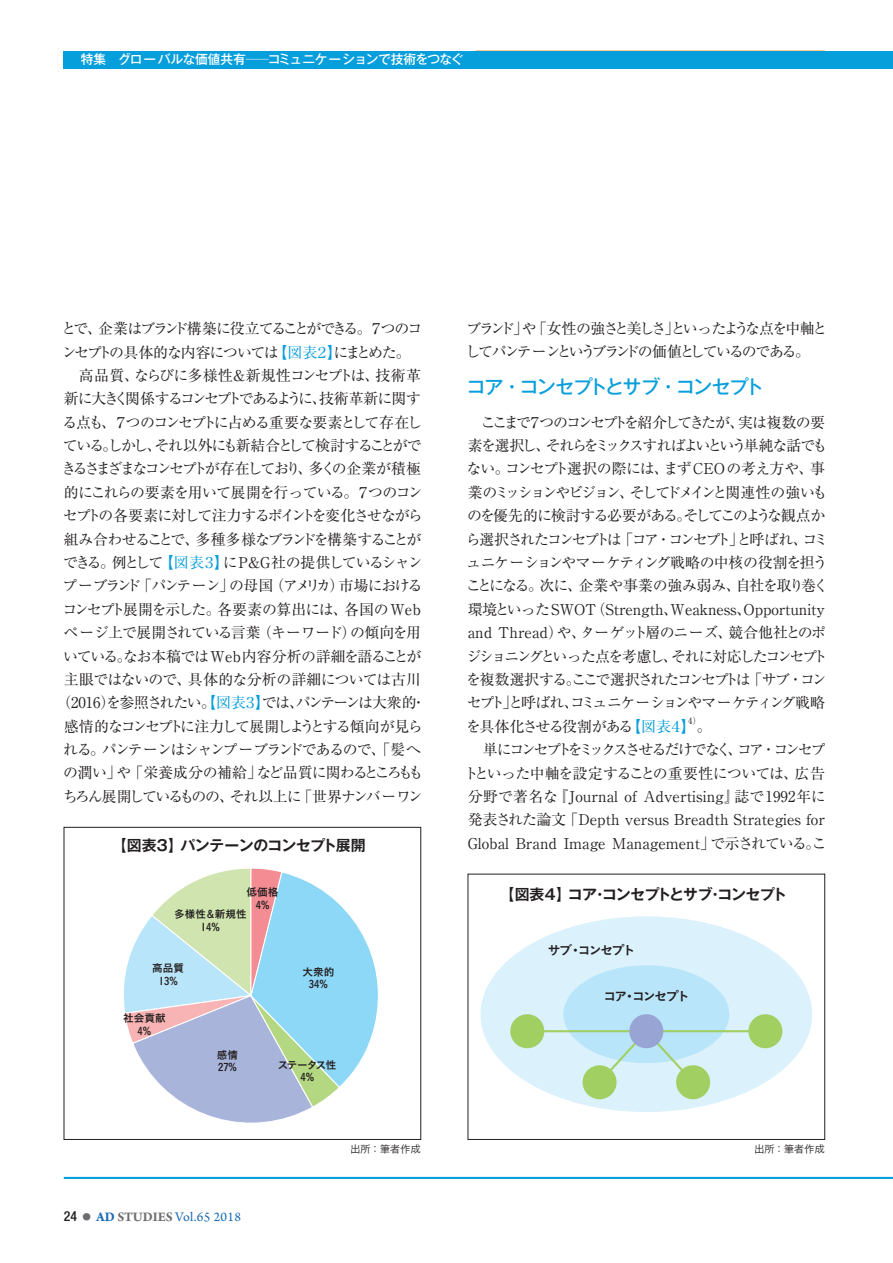
<style>
.page{position:relative;width:893px;height:1263px;background:#fff}
.page>*{position:absolute;margin:0;border:0;box-sizing:border-box;transform-origin:0 0}
.t1{font:500 19.2px "Gothic MB101 Pro";letter-spacing:-.065em;color:#069edb}
.t2{font:14.85px/23.4px "Ryumin Pro";letter-spacing:-.08em;color:#231f20}
.t3{font:14.85px "Ryumin Pro";letter-spacing:-.04em;color:#231f20}
.t4{font:14.85px "Ryumin Pro";letter-spacing:-.045em;color:#231f20}
.t5{font:14.85px/23.4px "Ryumin Pro";letter-spacing:-.145em;color:#231f20}
.t6{font:14.85px "Ryumin Pro";letter-spacing:-.1em;color:#231f20}
.t7{font:700 14.85px "Gothic MB101 Pro De";letter-spacing:-.04em;color:#231f20}
.t8{font:14.85px "Ryumin Pro";color:#231f20}
.t9{font:14.85px "Ryumin Pro";letter-spacing:-.13em;color:#231f20}
.t10{font:14.85px "Ryumin Pro";letter-spacing:-.135em;color:#231f20}
.t11{font:14.85px "Ryumin Pro";letter-spacing:-.155em;color:#231f20}
.t12{font:14.85px "Ryumin Pro";letter-spacing:-.11em;color:#231f20}
.t13{font:14.85px "Ryumin Pro";letter-spacing:-.105em;color:#231f20}
.t14{font:14.85px "Ryumin Pro";letter-spacing:-.115em;color:#231f20}
.t15{font:13.8px "Arno Pro";letter-spacing:.025em;color:#1868b4}
.t16{font:500 12.75px "Gothic MB101 Pro";letter-spacing:-.035em;color:#fff}
.t17{font:12.75px "Koburina Go Std W6";letter-spacing:-.12em;color:#231f20}
.t18{font:10.65px/12.8px "Koburina Go Std W6";color:#231f20;text-align:center}
.t19{font:10.65px "Koburina Go Std W3";letter-spacing:-.04em;color:#231f20}
.t20{font:8.7px "Ryumin Pro";color:#231f20}
.s1{color:#069edb}
.s2{font-family:"Helvetica Neue LT Std";font-weight:500;font-stretch:condensed;color:#231f20}
.s3{font-family:"Koburina Go Std W3";font-size:8.55px;color:#6c6d70}
.s4{font-weight:700}
.s5{font-weight:700;color:#6c6d70}
</style>
<div class="page">
<hr style="left:64px;top:1177px;width:829px;height:2px;background:#069edb">
<svg style="left:124px;top:868px;width:254px;height:255px"></svg>
<div style="left:64px;top:827px;width:357px;height:313px;border:1px solid #231f20"></div>
<div style="left:480px;top:916px;width:332px;height:196px;background:#dbf2fc;border-radius:50%"></div>
<div style="left:563px;top:965px;width:166px;height:98px;background:#b9e5fa;border-radius:50%"></div>
<div style="left:583px;top:1065px;width:34px;height:34px;background:#a2cf62;border-radius:50%"></div>
<div style="left:510px;top:1014px;width:34px;height:34px;background:#a2cf62;border-radius:50%"></div>
<div style="left:676px;top:1065px;width:34px;height:34px;background:#a2cf62;border-radius:50%"></div>
<div style="left:748px;top:1014px;width:34px;height:34px;background:#a2cf62;border-radius:50%"></div>
<hr style="left:527px;top:1030px;width:238px;height:2px;background:#a2cf62">
<svg style="left:597px;top:1029px;width:99px;height:56px"></svg>
<div style="left:629px;top:1014px;width:34px;height:34px;background:#98a4d3;border-radius:50%"></div>
<div style="left:468px;top:874px;width:357px;height:266px;border:1px solid #231f20"></div>
<hr style="left:476px;top:68px;width:349px;height:1px;background:#f7931d">
<div style="left:64px;top:51px;width:829px;height:17px;background:#069edb"></div>
<p class="t16" style="left:81px;top:49px;width:384px">特集　グローバルな価値共有─コミュニケーションで技術をつなぐ</p>
<p class="t9" style="left:61px;top:317px;width:362px">とで、企業はブランド構築に役立てることができる。７つのコ</p>
<p class="t2" style="left:62px;top:339px;width:350px">ンセプトの具体的な内容については<span class="s1">【図表２】</span>にまとめた。</p>
<p class="t4" style="left:64px;top:364px;width:359px">　高品質、ならびに多様性＆新規性コンセプトは、技術革</p>
<p class="t10" style="left:64px;top:387px;width:359px">新に大きく関係するコンセプトであるように、技術革新に関す</p>
<p class="t13" style="left:62px;top:410px;width:361px">る点も、７つのコンセプトに占める重要な要素として存在し</p>
<p class="t6" style="left:63px;top:434px;width:360px">ている。しかし、それ以外にも新結合として検討することがで</p>
<p class="t11" style="left:61px;top:457px;width:361px">きるさまざまなコンセプトが存在しており、多くの企業が積極</p>
<p class="t2" style="left:64px;top:480px;width:360px">的にこれらの要素を用いて展開を行っている。７つのコン</p>
<p class="t2" style="left:63px;top:503px;width:361px">セプトの各要素に対して注力するポイントを変化させながら</p>
<p class="t2" style="left:64px;top:526px;width:359px">組み合わせることで、多種多様なブランドを構築することが</p>
<p class="t12" style="left:63px;top:551px;width:361px">できる。例として<span class="s1">【図表３】</span>に P&amp;G社の提供しているシャン</p>
<p class="t2" style="left:63px;top:573px;width:361px">プーブランド「パンテーン」の母国（アメリカ）市場における</p>
<p class="t4" style="left:62px;top:597px;width:360px">コンセプト展開を示した。各要素の算出には、各国のWeb</p>
<p class="t3" style="left:64px;top:621px;width:359px">ページ上で展開されている言葉（キーワード）の傾向を用</p>
<p class="t3" style="left:63px;top:644px;width:359px">いている。なお本稿ではWeb内容分析の詳細を語ることが</p>
<p class="t4" style="left:64px;top:668px;width:359px">主眼ではないので、具体的な分析の詳細については古川</p>
<p class="t2" style="left:56px;top:690px;width:371px">（2016）を参照されたい。<span class="s1">【図表３】</span>では、パンテーンは大衆的・</p>
<p class="t14" style="left:64px;top:714px;width:360px">感情的なコンセプトに注力して展開しようとする傾向が見ら</p>
<p class="t6" style="left:63px;top:738px;width:359px">れる。パンテーンはシャンプーブランドであるので、「髪へ</p>
<p class="t3" style="left:63px;top:761px;width:362px">の潤い」や「栄養成分の補給」など品質に関わるところもも</p>
<p class="t2" style="left:63px;top:783px;width:361px">ちろん展開しているものの、それ以上に「世界ナンバーワン</p>
<p class="t5" style="left:465px;top:316px;width:363px">ブランド」や「女性の強さと美しさ」といったような点を中軸としてパンテーンというブランドの価値としているのである。</p>
<p class="t1" style="left:467px;top:371px;width:299px">コア・コンセプトとサブ・コンセプト</p>
<p class="t2" style="left:466px;top:409px;width:364px">　ここまで７つのコンセプトを紹介してきたが、実は複数の要素を選択し、それらをミックスすればよいという単純な話でもない。コンセプト選択の際には、まず CEOの考え方や、事業のミッションやビジョン、そしてドメインと関連性の強いものを優先的に検討する必要がある。そしてこのような観点から選択されたコンセプトは「コア・コンセプト」と呼ばれ、コミュニケーションやマーケティング戦略の中核の役割を担うことになる。次に、企業や事業の強み弱み、自社を取り巻く環境といったSWOT（Strength、Weakness、Opportunity and Thread）や、ターゲット層のニーズ、競合他社とのポジショニングといった点を考慮し、それに対応したコンセプトを複数選択する。ここで選択されたコンセプトは「サブ・コンセプト」と呼ばれ、コミュニケーションやマーケティング戦略を具体化させる役割がある<span class="s1">【図表４】</span>。</p>
<p class="t20" style="left:688px;top:714px;width:15px">4）</p>
<p class="t2" style="left:464px;top:737px;width:364px;text-align:justify">　単にコンセプトをミックスさせるだけでなく、コア・コンセプトといった中軸を設定することの重要性については、広告分野で著名な『Journal of Advertising』誌で1992年に発表された論文「Depth versus Breadth Strategies for</p>
<p class="t7" style="left:112px;top:833px;width:255px">【図表３】パンテーンのコンセプト展開</p>
<p class="t8" style="left:468px;top:831px;width:360px">Global Brand Image Management」で示されている。こ</p>
<p class="t18" style="left:247px;top:886px;width:33px">低価格<br>4%</p>
<p class="t7" style="left:500px;top:882px;width:289px">【図表４】コア・コンセプトとサブ・コンセプト</p>
<p class="t18" style="left:174px;top:908px;width:74px">多様性＆新規性<br>14%</p>
<p class="t18" style="left:152px;top:962px;width:33px">高品質<br>13%</p>
<p class="t18" style="left:123px;top:1012px;width:44px">社会貢献<br>4%</p>
<p class="t18" style="left:217px;top:1048px;width:23px;text-align:left">感情<br>27%</p>
<p class="t15" style="left:64px;top:1209px;width:179px"><span class="s2">24</span> <span class="s3">●</span> <span class="s4">AD</span> <span class="s5">STUDIES</span> Vol.65 2018</p>
<p class="t18" style="left:302px;top:965px;width:33px">大衆的<br>34%</p>
<p class="t18" style="left:278px;top:1058px;width:60px">ステータス性<br>4%</p>
<p class="t19" style="left:350px;top:1141px;width:72px">出所：筆者作成</p>
<p class="t17" style="left:548px;top:940px;width:89px">サブ・コンセプト</p>
<p class="t17" style="left:603px;top:986px;width:88px">コア・コンセプト</p>
<p class="t19" style="left:754px;top:1141px;width:72px">出所：筆者作成</p>
</div>
